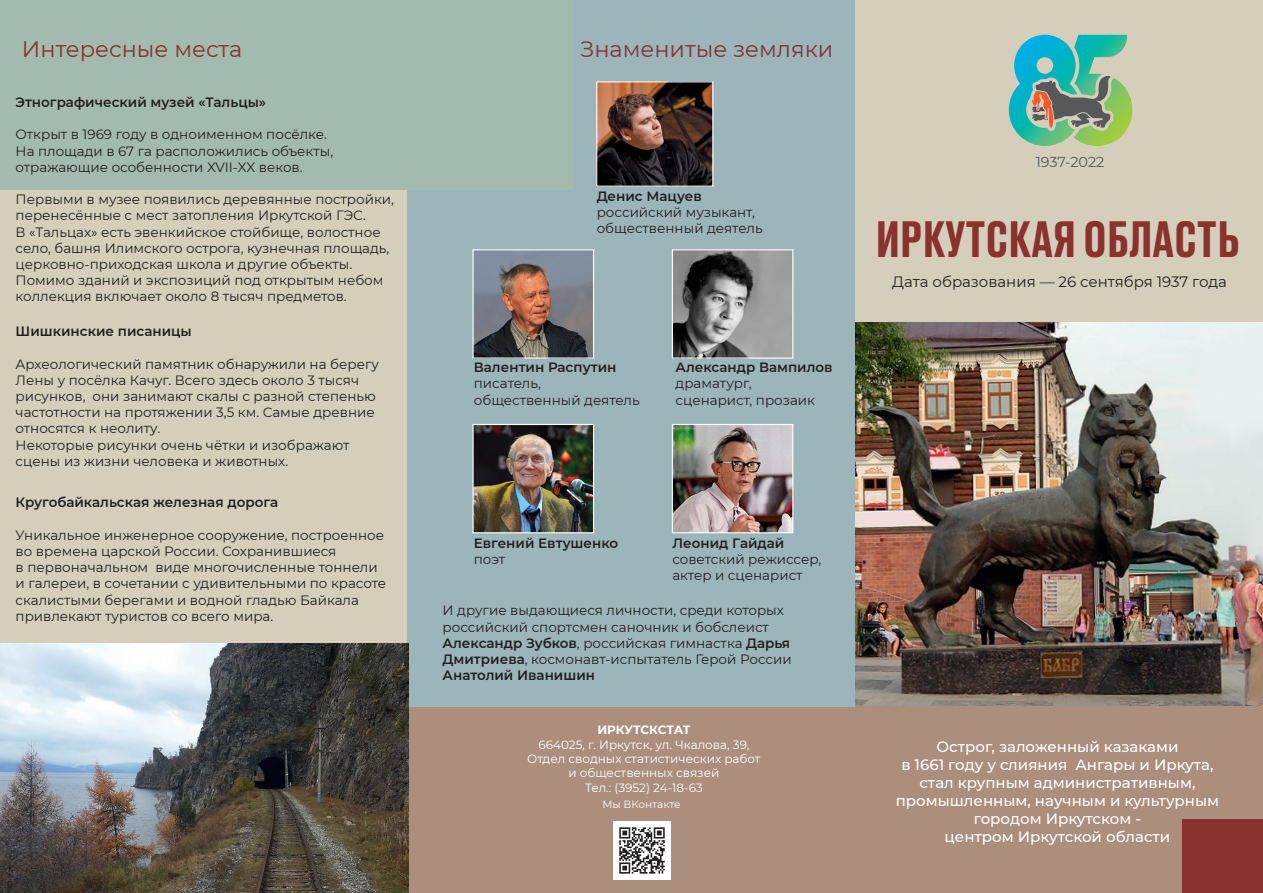
<style>
.page{position:relative;width:1263px;height:893px;background:#fff}
.page>*{position:absolute;margin:0;border:0;box-sizing:border-box;transform-origin:0 0}
.t1{font:500 48px "Druk Text Cyr";letter-spacing:-.005em;color:#89322f}
.t2{font:22.5px "Montserrat";color:#89322f}
.t3{font:500 15px/18px "Montserrat";color:#fff;text-align:center}
.t4{font:15px "Montserrat";color:#231f20}
.t5{font:14.4px "Montserrat";letter-spacing:-.005em;color:#57585a}
.t6{font:13.5px/16.2px "Montserrat";color:#231f20}
.t7{font:600 13.5px "Montserrat";color:#231f20}
.t8{font:12px/14.4px "Montserrat";color:#fff;text-align:center}
.t9{font:700 12px "Montserrat";letter-spacing:-.01em;color:#fff}
.t10{font:10.5px "Montserrat";color:#fff}
.s1{font-weight:600}
</style>
<div class="page">
<div style="left:855px;top:0;width:408px;height:322px;background:#d4cebb"></div>
<div style="left:0;top:189px;width:408px;height:457px;background:#d4cebb"></div>
<div style="left:407px;top:706px;width:856px;height:187px;background:#ab8e7b"></div>
<div style="left:408px;top:0;width:447px;height:706px;background:#9bb5bb"></div>
<div style="left:0;top:0;width:573px;height:189px;background:#a3baae"></div>
<img style="left:1009px;top:35px;width:123px;height:111px">
<svg style="left:1032px;top:75px;width:78px;height:54px"></svg>
<div style="left:1183px;top:819px;width:80px;height:74px;background:#89322f"></div>
<img style="left:855px;top:322px;width:408px;height:384px">
<img style="left:613px;top:822px;width:58px;height:57px">
<img style="left:474px;top:251px;width:118px;height:106px">
<div style="left:472px;top:249px;width:122px;height:110px;border:1px solid #fff"></div>
<img style="left:674px;top:251px;width:117px;height:106px">
<div style="left:672px;top:249px;width:121px;height:110px;border:1px solid #fff"></div>
<img style="left:474px;top:426px;width:118px;height:105px">
<div style="left:472px;top:424px;width:122px;height:109px;border:1px solid #fff"></div>
<img style="left:674px;top:426px;width:117px;height:105px">
<div style="left:672px;top:424px;width:121px;height:109px;border:1px solid #fff"></div>
<img style="left:598px;top:83px;width:113px;height:102px">
<div style="left:596px;top:81px;width:117px;height:106px;border:1px solid #fff"></div>
<img style="left:0;top:643px;width:408px;height:250px">
<p class="t2" style="left:22px;top:33px;width:222px">Интересные места</p>
<p class="t2" style="left:580px;top:33px;width:255px">Знаменитые земляки</p>
<p class="t7" style="left:16px;top:93px;width:252px">Этнографический музей «Тальцы»</p>
<p class="t6" style="left:16px;top:126px;width:313px">Открыт в 1969 году в одноименном посёлке.</p>
<p class="t6" style="left:16px;top:142px;width:319px">На площади в 67 га расположились объекты,</p>
<p class="t6" style="left:16px;top:158px;width:289px">отражающие особенности XVII-XX веков.</p>
<p class="t6" style="left:16px;top:191px;width:380px">Первыми в музее появились деревянные постройки, перенесённые с мест затопления Иркутской ГЭС.</p>
<p class="t6" style="left:16px;top:223px;width:375px">В «Тальцах» есть эвенкийское стойбище, волостное село, башня Илимского острога, кузнечная площадь, церковно-приходская школа и другие объекты.</p>
<p class="t6" style="left:16px;top:272px;width:369px">Помимо зданий и экспозиций под открытым небом коллекция включает около 8 тысяч предметов.</p>
<p class="t7" style="left:16px;top:322px;width:178px">Шишкинские писаницы</p>
<p class="t6" style="left:16px;top:355px;width:365px">Археологический памятник обнаружили на берегу<br>Лены у посёлка Качуг. Всего здесь около 3 тысяч</p>
<p class="t6" style="left:16px;top:388px;width:362px">рисунков, они занимают скалы с разной степенью</p>
<p class="t6" style="left:16px;top:404px;width:361px">частотности на протяжении 3,5 км. Самые древние</p>
<p class="t6" style="left:16px;top:420px;width:146px">относятся к неолиту.</p>
<p class="t6" style="left:16px;top:436px;width:335px">Некоторые рисунки очень чётки и изображают</p>
<p class="t6" style="left:16px;top:452px;width:274px">сцены из жизни человека и животных.</p>
<p class="t7" style="left:16px;top:493px;width:264px">Кругобайкальская железная дорога</p>
<p class="t6" style="left:16px;top:526px;width:370px">Уникальное инженерное сооружение, построенное</p>
<p class="t6" style="left:16px;top:543px;width:322px">во времена царской России. Сохранившиеся</p>
<p class="t6" style="left:16px;top:559px;width:364px">в первоначальном виде многочисленные тоннели</p>
<p class="t6" style="left:16px;top:575px;width:372px">и галереи, в сочетании с удивительными по красоте скалистыми берегами и водной гладью Байкала</p>
<p class="t6" style="left:16px;top:607px;width:259px">привлекают туристов со всего мира.</p>
<p class="t7" style="left:597px;top:186px;width:107px">Денис Мацуев</p>
<p class="t6" style="left:597px;top:203px;width:167px">российский музыкант, общественный деятель</p>
<p class="t7" style="left:474px;top:358px;width:144px">Валентин Распутин</p>
<p class="t6" style="left:474px;top:375px;width:69px">писатель,</p>
<p class="t6" style="left:474px;top:391px;width:167px">общественный деятель</p>
<p class="t7" style="left:675px;top:358px;width:159px">Александр Вампилов</p>
<p class="t6" style="left:675px;top:375px;width:78px">драматург,</p>
<p class="t6" style="left:675px;top:391px;width:141px">сценарист, прозаик</p>
<p class="t7" style="left:474px;top:534px;width:146px">Евгений Евтушенко</p>
<p class="t6" style="left:474px;top:551px;width:33px">поэт</p>
<p class="t7" style="left:672px;top:534px;width:113px">Леонид Гайдай</p>
<p class="t6" style="left:672px;top:551px;width:150px">советский режиссер,</p>
<p class="t6" style="left:672px;top:567px;width:132px">актер и сценарист</p>
<p class="t6" style="left:443px;top:602px;width:343px">И другие выдающиеся личности, среди которых российский спортсмен саночник и бобслеист</p>
<p class="t6" style="left:443px;top:634px;width:351px;text-align:justify"><span class="s1">Александр Зубков</span>, российская гимнастка <span class="s1">Дарья Дмитриева</span>, космонавт-испытатель Герой России <span class="s1">Анатолий Иванишин</span></p>
<p class="t9" style="left:597px;top:721px;width:95px">ИРКУТСКСТАТ</p>
<p class="t8" style="left:538px;top:737px;width:212px">664025, г. Иркутск, ул. Чкалова, 39,</p>
<p class="t8" style="left:527px;top:751px;width:235px">Отдел сводных статистических работ и общественных связей</p>
<p class="t8" style="left:585px;top:780px;width:119px">Тел.: (3952) 24-18-63</p>
<p class="t10" style="left:602px;top:797px;width:80px">Мы ВКонтакте</p>
<p class="t5" style="left:1036px;top:152px;width:70px">1937-2022</p>
<p class="t1" style="left:876px;top:203px;width:365px">ИРКУТСКАЯ ОБЛАСТЬ</p>
<p class="t4" style="left:892px;top:271px;width:336px">Дата образования — 26 сентября 1937 года</p>
<p class="t3" style="left:936px;top:737px;width:243px">Острог, заложенный казаками</p>
<p class="t3" style="left:901px;top:755px;width:314px">в 1661 году у слияния Ангары и Иркута, стал крупным административным,</p>
<p class="t3" style="left:896px;top:791px;width:325px">промышленным, научным и культурным городом Иркутском -</p>
<p class="t3" style="left:944px;top:827px;width:227px">центром Иркутской области</p>
</div>
